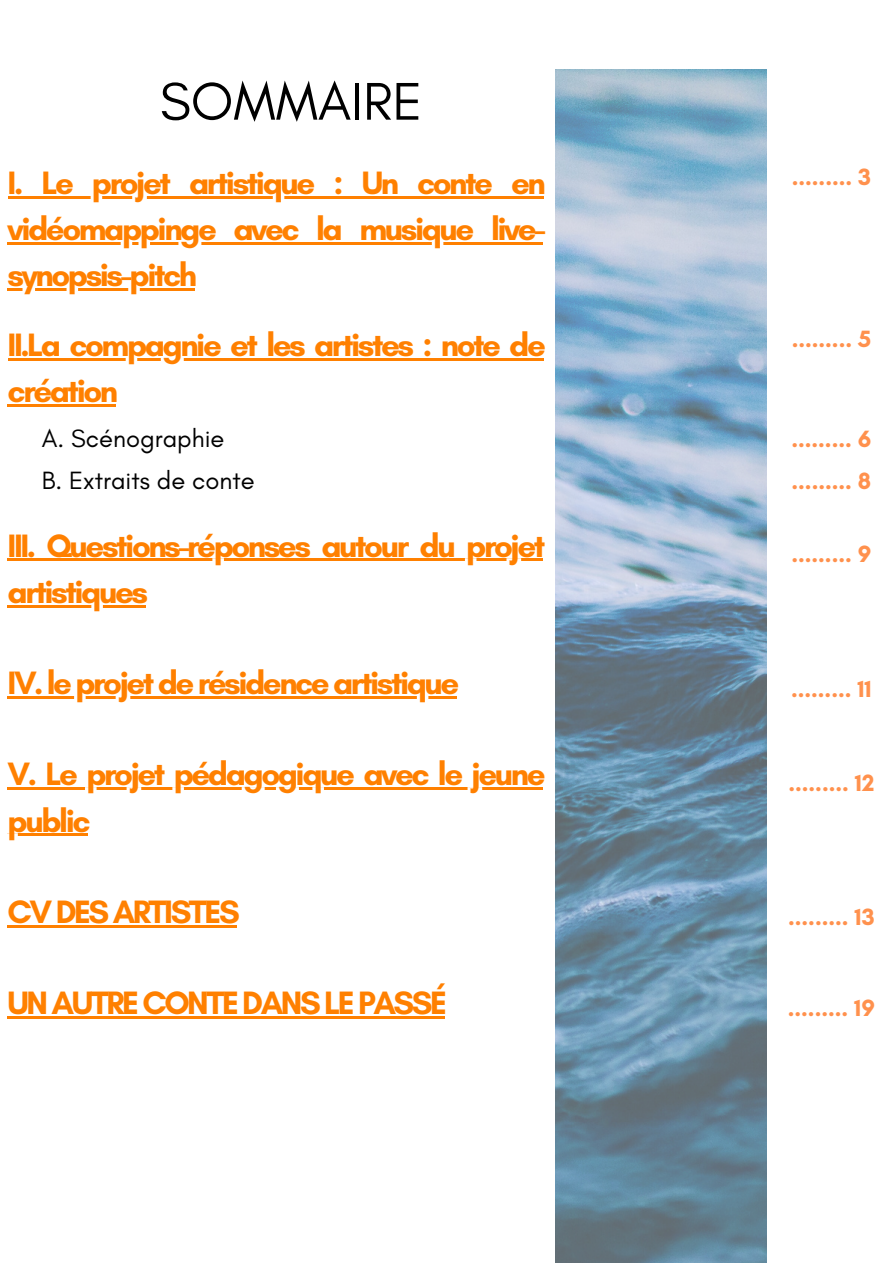
<style>
.page{position:relative;width:893px;height:1264px;background:#fff}
.page>*{position:absolute;margin:0;border:0;box-sizing:border-box;transform-origin:0 0}
.t1{font:54px "Glacial Indifference";color:#000}
.t2{font:700 33px/46px "Glacial Indifference";letter-spacing:-.075em;color:#ff8000}
.t3{font:25.5px "Glacial Indifference";color:#000}
.t4{font:700 24px "Glacial Indifference";color:#ff914d}
</style>
<div class="page">
<img style="left:555px;top:69px;width:211px;height:1193px">
<hr style="left:8px;top:196px;width:535px;height:2px;background:#ff8000">
<hr style="left:8px;top:242px;width:535px;height:2px;background:#ff8000">
<hr style="left:8px;top:288px;width:187px;height:3px;background:#ff8000">
<hr style="left:8px;top:358px;width:535px;height:2px;background:#ff8000">
<hr style="left:8px;top:404px;width:108px;height:3px;background:#ff8000">
<hr style="left:8px;top:558px;width:534px;height:3px;background:#ff8000">
<hr style="left:8px;top:605px;width:138px;height:2px;background:#ff8000">
<hr style="left:8px;top:696px;width:449px;height:2px;background:#ff8000">
<hr style="left:8px;top:787px;width:535px;height:3px;background:#ff8000">
<hr style="left:8px;top:833px;width:80px;height:3px;background:#ff8000">
<hr style="left:8px;top:925px;width:229px;height:2px;background:#ff8000">
<hr style="left:8px;top:1016px;width:436px;height:2px;background:#ff8000">
<p class="t1" style="left:160px;top:68px;width:264px">SOMMAIRE</p>
<p class="t2" style="left:8px;top:159px;width:539px;text-align:justify">I. Le projet artistique : Un conte en vidéomappinge avec la musique live&shy;synopsis-pitch</p>
<p class="t2" style="left:8px;top:321px;width:540px">II.La compagnie et les artistes : note de création</p>
<p class="t3" style="left:42px;top:423px;width:184px">A. Scénographie</p>
<p class="t3" style="left:42px;top:465px;width:214px">B. Extraits de conte</p>
<p class="t2" style="left:8px;top:522px;width:539px">III. Questions-réponses autour du projet artistiques</p>
<p class="t2" style="left:8px;top:659px;width:453px">IV. le projet de résidence artistique</p>
<p class="t2" style="left:8px;top:750px;width:539px">V. Le projet pédagogique avec le jeune public</p>
<p class="t2" style="left:8px;top:888px;width:234px">CV DES ARTISTES</p>
<p class="t2" style="left:8px;top:979px;width:441px">UN AUTRE CONTE DANS LE PASSÉ</p>
<p class="t4" style="left:791px;top:162px;width:81px">......... 3</p>
<p class="t4" style="left:791px;top:324px;width:81px">......... 5</p>
<p class="t4" style="left:791px;top:424px;width:82px">......... 6</p>
<p class="t4" style="left:791px;top:466px;width:81px">......... 8</p>
<p class="t4" style="left:791px;top:539px;width:82px">......... 9</p>
<p class="t4" style="left:791px;top:674px;width:82px">......... 11</p>
<p class="t4" style="left:788px;top:768px;width:87px">......... 12</p>
<p class="t4" style="left:788px;top:902px;width:88px">......... 13</p>
<p class="t4" style="left:787px;top:993px;width:89px">......... 19</p>
</div>
